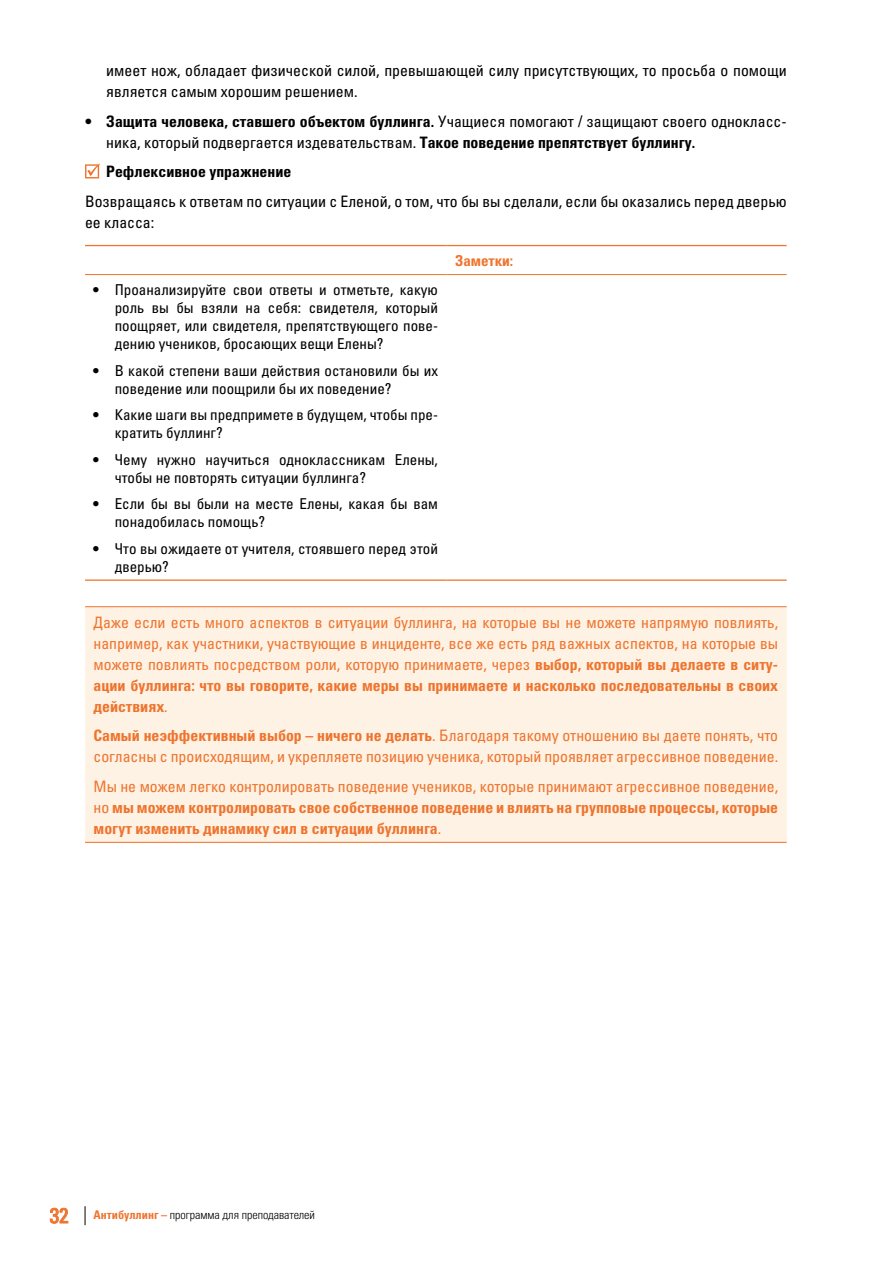
<style>
.page{position:relative;width:893px;height:1263px;background:#fff}
.page>*{position:absolute;margin:0;border:0;box-sizing:border-box;transform-origin:0 0}
.t1{font:condensed 15.75px/21px "Univers LTCYR 57";color:#ee742e;text-align:justify}
.t2{font:condensed 15.75px/21px "Univers LTCYR 57";color:#000}
.t3{font:15.75px/21px "Univers LTCYR 67 Bold Cond";color:#ee742e}
.t4{font:15.75px "Univers LTCYR 67 Bold Cond";color:#000}
.t5{font:condensed 15px/18px "Univers LTCYR 57";color:#000}
.t6{font:15px "Univers LTCYR 67 Bold Cond";color:#ee742e}
.t7{font:12px "Univers LTCYR 47 Light Cond";color:#000}
.s1{font-family:"Univers LTCYR 57";font-stretch:condensed}
.s2{font-family:"Univers LTCYR 67 Bold Cond";font-stretch:normal}
.s3{font-family:"Univers LTCYR 57";font-stretch:condensed;font-size:21px;color:#ee742e}
.s4{font-family:"Univers LTCYR 67 Bold Cond";color:#ee742e}
</style>
<div class="page">
<svg style="left:49px;top:1207px;width:20px;height:17px"></svg>
<svg style="left:85px;top:1206px;width:1px;height:19px"></svg>
<svg style="left:85px;top:164px;width:15px;height:14px"></svg>
<hr style="left:85px;top:579px;width:361px;height:2px;background:#ee742e">
<hr style="left:446px;top:579px;width:341px;height:2px;background:#ee742e">
<hr style="left:85px;top:274px;width:361px;height:1px;background:#ee742e">
<hr style="left:446px;top:274px;width:341px;height:1px;background:#ee742e">
<hr style="left:85px;top:245px;width:361px;height:1px;background:#ee742e">
<hr style="left:446px;top:245px;width:341px;height:1px;background:#ee742e">
<div style="left:85px;top:607px;width:702px;height:235px;background:#fef2e4"></div>
<hr style="left:85px;top:606px;width:702px;height:1px;background:#ee742e">
<hr style="left:85px;top:842px;width:702px;height:1px;background:#ee742e">
<p class="t2" style="left:106px;top:60px;width:682px">имеет нож, обладает физической силой, превышающей силу присутствующих, то просьба о помощи является самым хорошим решением.</p>
<p class="t4" style="left:85px;top:112px;width:703px">• Защита человека, ставшего объектом буллинга. <span class="s1">Учащиеся помогают / защищают своего однокласс-</span></p>
<p class="t2" style="left:106px;top:131px;width:590px">ника, который подвергается издевательствам. <span class="s2">Такое поведение препятствует буллингу.</span></p>
<p class="t4" style="left:106px;top:162px;width:187px">Рефлексивное упражнение</p>
<p class="t2" style="left:85px;top:190px;width:703px">Возвращаясь к ответам по ситуации с Еленой, о том, что бы вы сделали, если бы оказались перед дверью ее класса:</p>
<p class="t6" style="left:455px;top:252px;width:60px">Заметки:</p>
<p class="t5" style="left:115px;top:280px;width:325px;text-align:justify;text-indent:-21px">• Проанализируйте свои ответы и отметьте, какую роль вы бы взяли на себя: свидетеля, который поощряет, или свидетеля, препятствующего пове&shy;дению учеников, бросающих вещи Елены?</p>
<p class="t5" style="left:115px;top:361px;width:325px;text-indent:-21px">• В какой степени ваши действия остановили бы их поведение или поощрили бы их поведение?</p>
<p class="t5" style="left:115px;top:405px;width:325px;text-indent:-21px">• Какие шаги вы предпримете в будущем, чтобы пре&shy;кратить буллинг?</p>
<p class="t5" style="left:115px;top:450px;width:325px;text-indent:-21px">• Чему нужно научиться одноклассникам Елены, чтобы не повторять ситуации буллинга?</p>
<p class="t5" style="left:115px;top:494px;width:325px;text-indent:-21px">• Если бы вы были на месте Елены, какая бы вам понадобилась помощь?</p>
<p class="t5" style="left:115px;top:539px;width:325px;text-indent:-21px">• Что вы ожидаете от учителя, стоявшего перед этой дверью?</p>
<p class="t1" style="left:94px;top:611px;width:686px">Даже если есть много аспектов в ситуации буллинга, на которые вы не можете напрямую повлиять, например, как участники, участвующие в инциденте, все же есть ряд важных аспектов, на которые вы можете повлиять посредством роли, которую принимаете, через <span class="s2">выбор, который вы делаете в ситу-</span></p>
<p class="t3" style="left:94px;top:674px;width:686px">ации буллинга: что вы говорите, какие меры вы принимаете и насколько последовательны в своих действиях<span class="s1">.</span></p>
<p class="t1" style="left:94px;top:725px;width:686px"><span class="s2">Самый неэффективный выбор – ничего не делать</span>. Благодаря такому отношению вы даете понять, что согласны с происходящим, и укрепляете позицию ученика, который проявляет агрессивное поведение.</p>
<p class="t1" style="left:94px;top:775px;width:686px">Мы не можем легко контролировать поведение учеников, которые принимают агрессивное поведение,</p>
<p class="t3" style="left:94px;top:796px;width:686px"><span class="s1">но</span> мы можем контролировать свое собственное поведение и влиять на групповые процессы, которые могут изменить динамику сил в ситуации буллинга<span class="s1">.</span></p>
<p class="t7" style="left:50px;top:1206px;width:267px"><span class="s3">32</span> <span class="s4">Антибуллинг –</span> программа для преподавателей</p>
</div>
